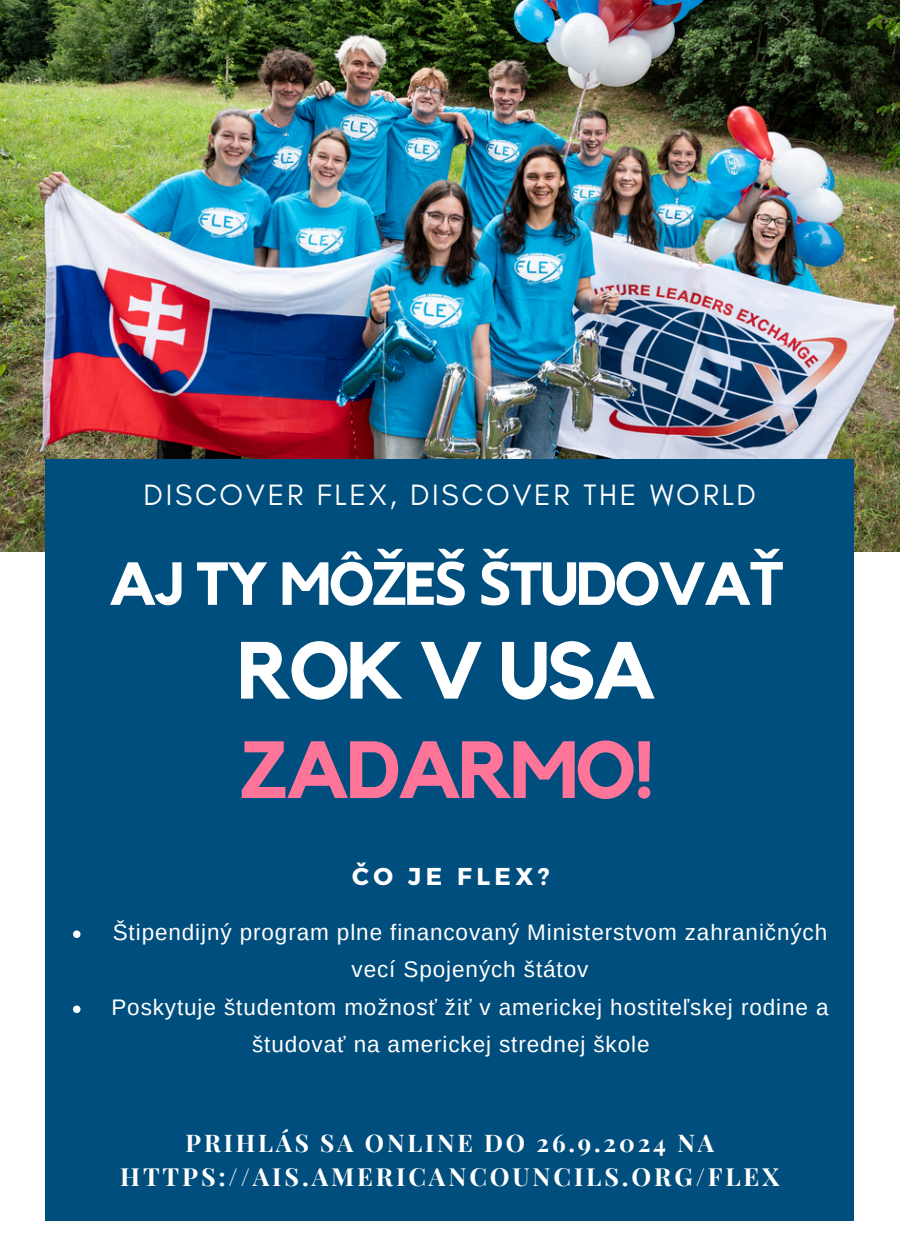
<style>
.page{position:relative;width:900px;height:1260px;background:#fff}
.page>*{position:absolute;margin:0;border:0;box-sizing:border-box;transform-origin:0 0}
.t1{font:700 80px/99.5px "Kollektif";letter-spacing:-.04em;color:#ff7599}
.t2{font:700 60px "Kollektif";letter-spacing:-.04em;color:#fff}
.t3{font:30px "Glacial Indifference";letter-spacing:.09em;color:#fff}
.t4{font:700 25px "Playfair Display";letter-spacing:.115em;color:#fff}
.t5{font:700 24.5px "Playfair Display";letter-spacing:.115em;color:#fff}
.t6{font:700 24.5px "Montserrat";letter-spacing:.19em;color:#fff}
.t7{font:22.5px/37.5px "Arimo";letter-spacing:.04em;color:#fff;text-align:center}
.s1{font-family:"Noto Sans"}
.s2{color:#fff}
</style>
<div class="page">
<img style="left:0;top:0;width:900px;height:552px">
<div style="left:46px;top:459px;width:808px;height:761px;background:#004e7d"></div>
<svg style="left:73px;top:930px;width:8px;height:8px"></svg>
<svg style="left:73px;top:1006px;width:8px;height:7px"></svg>
<h2 class="t3" style="left:144px;top:477px;width:614px">DISCOVER FLEX, DISCOVER THE WORLD</h2>
<h1 class="t2" style="left:109px;top:556px;width:677px">AJ TY MÔ<span class="s1">Ž</span>E<span class="s1">Š Š</span>TUDOVA<span class="s1">Ť</span></h1>
<h1 class="t1" style="left:237px;top:624px;width:421px"><span class="s2">ROK V USA<br></span>ZADARMO!</h1>
<h3 class="t6" style="left:352px;top:860px;width:199px">ČO JE FLEX?</h3>
<p class="t7" style="left:113px;top:913px;width:716px">Štipendijný program plne financovaný Ministerstvom zahraničných vecí Spojených štátov</p>
<p class="t7" style="left:111px;top:988px;width:719px">Poskytuje študentom možnosť žiť v americkej hostiteľskej rodine a</p>
<p class="t7" style="left:252px;top:1026px;width:399px">študovať na americkej strednej škole</p>
<h3 class="t5" style="left:186px;top:1125px;width:530px">PRIHLÁS SA ONLINE DO 26.9.2024 NA</h3>
<h3 class="t4" style="left:120px;top:1159px;width:661px">HTTPS://AIS.AMERICANCOUNCILS.ORG/FLEX</h3>
</div>
